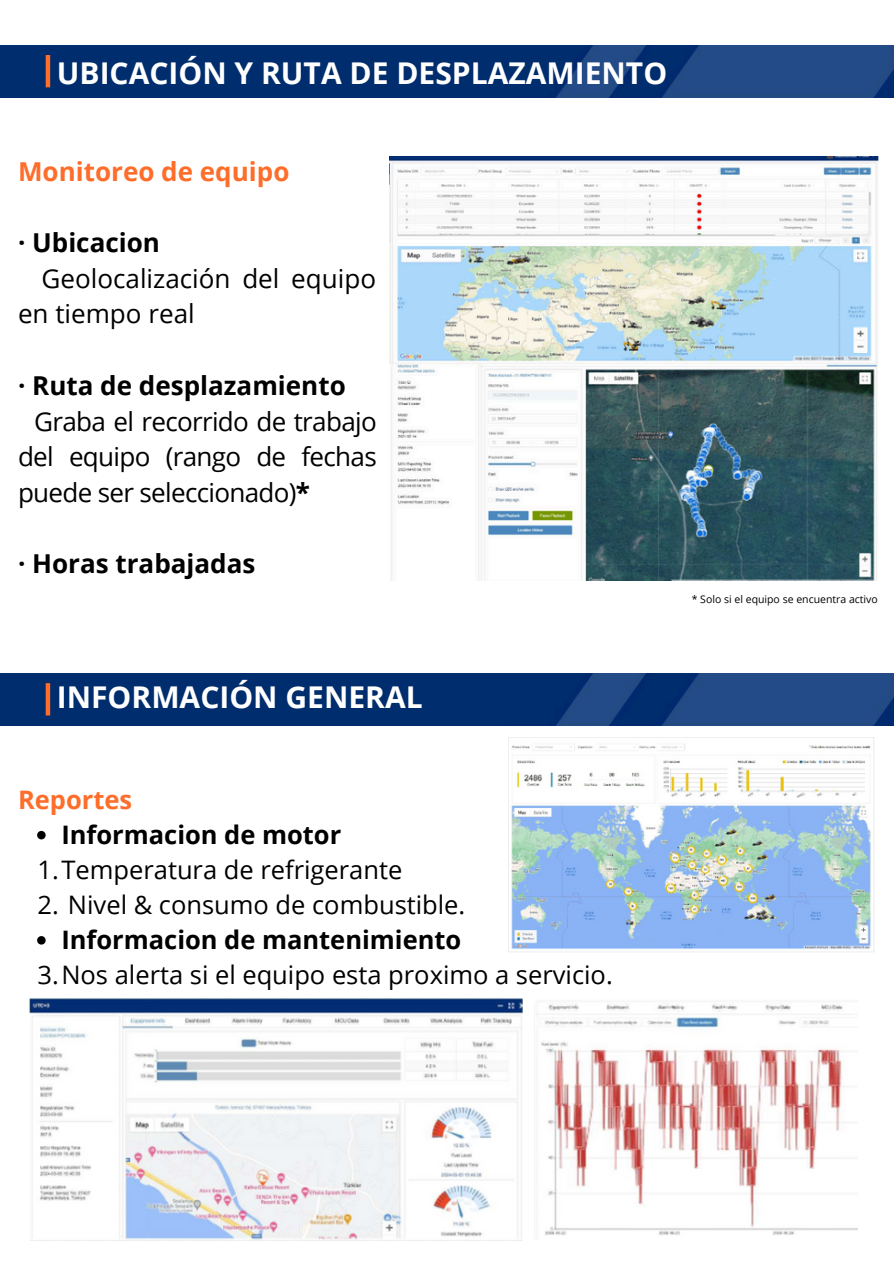
<style>
.page{position:relative;width:894px;height:1264px;background:#fff}
.page>*{position:absolute;margin:0;border:0;box-sizing:border-box;transform-origin:0 0}
.t1{font:700 30px "Open Sans";color:#fff}
.t2{font:26.1px "Open Sans";letter-spacing:-.025em;color:#000}
.t3{font:700 26.1px "Open Sans";color:#000}
.t4{font:26.1px "Open Sans";color:#000}
.t5{font:700 26.1px "Open Sans";color:#fe6d2a}
.t6{font:25.5px "Open Sans";color:#000}
.t7{font:700 25.5px "Open Sans";color:#000}
.t8{font:700 25.5px "Open Sans";color:#fe6d2a}
.t9{font:10.5px "Open Sans";color:#000}
.s1{font-weight:700}
</style>
<div class="page">
<img style="left:0;top:46px;width:893px;height:51px">
<hr style="left:46px;top:55px;width:4px;height:32px;background:#fe6d2a">
<img style="left:389px;top:156px;width:489px;height:424px">
<img style="left:0;top:673px;width:893px;height:52px">
<hr style="left:46px;top:683px;width:4px;height:32px;background:#fe6d2a">
<img style="left:29px;top:998px;width:494px;height:242px">
<img style="left:508px;top:737px;width:366px;height:215px">
<img style="left:536px;top:1001px;width:321px;height:235px">
<svg style="left:37px;top:831px;width:9px;height:8px"></svg>
<svg style="left:37px;top:936px;width:9px;height:8px"></svg>
<p class="t1" style="left:57px;top:51px;width:611px">UBICACIÓN Y RUTA DE DESPLAZAMIENTO</p>
<p class="t5" style="left:18px;top:153px;width:273px">Monitoreo de equipo</p>
<h1 class="t3" style="left:18px;top:224px;width:143px">· Ubicacion</h1>
<h1 class="t4" style="left:42px;top:260px;width:336px">Geolocalización del equipo</h1>
<h1 class="t4" style="left:18px;top:295px;width:178px">en tiempo real</h1>
<h2 class="t3" style="left:18px;top:367px;width:329px">· Ruta de desplazamiento</h2>
<h2 class="t2" style="left:34px;top:402px;width:344px">Graba el recorrido de trabajo</h2>
<h2 class="t2" style="left:18px;top:438px;width:360px">del equipo (rango de fechas</h2>
<h2 class="t2" style="left:18px;top:474px;width:293px">puede ser seleccionado)<span class="s1">*</span></h2>
<h3 class="t3" style="left:18px;top:545px;width:239px">· Horas trabajadas</h3>
<h2 class="t1" style="left:57px;top:676px;width:367px">INFORMACIÓN GENERAL</h2>
<h3 class="t9" style="left:691px;top:591px;width:187px">* Solo si el equipo se encuentra activo</h3>
<p class="t8" style="left:18px;top:781px;width:116px">Reportes</p>
<p class="t7" style="left:61px;top:816px;width:281px">Informacion de motor</p>
<p class="t6" style="left:37px;top:851px;width:366px">1.Temperatura de refrigerante</p>
<p class="t6" style="left:37px;top:886px;width:429px">2. Nivel &amp; consumo de combustible.</p>
<h1 class="t7" style="left:61px;top:921px;width:401px">Informacion de mantenimiento</h1>
<p class="t6" style="left:37px;top:956px;width:576px">3.Nos alerta si el equipo esta proximo a servicio.</p>
</div>
